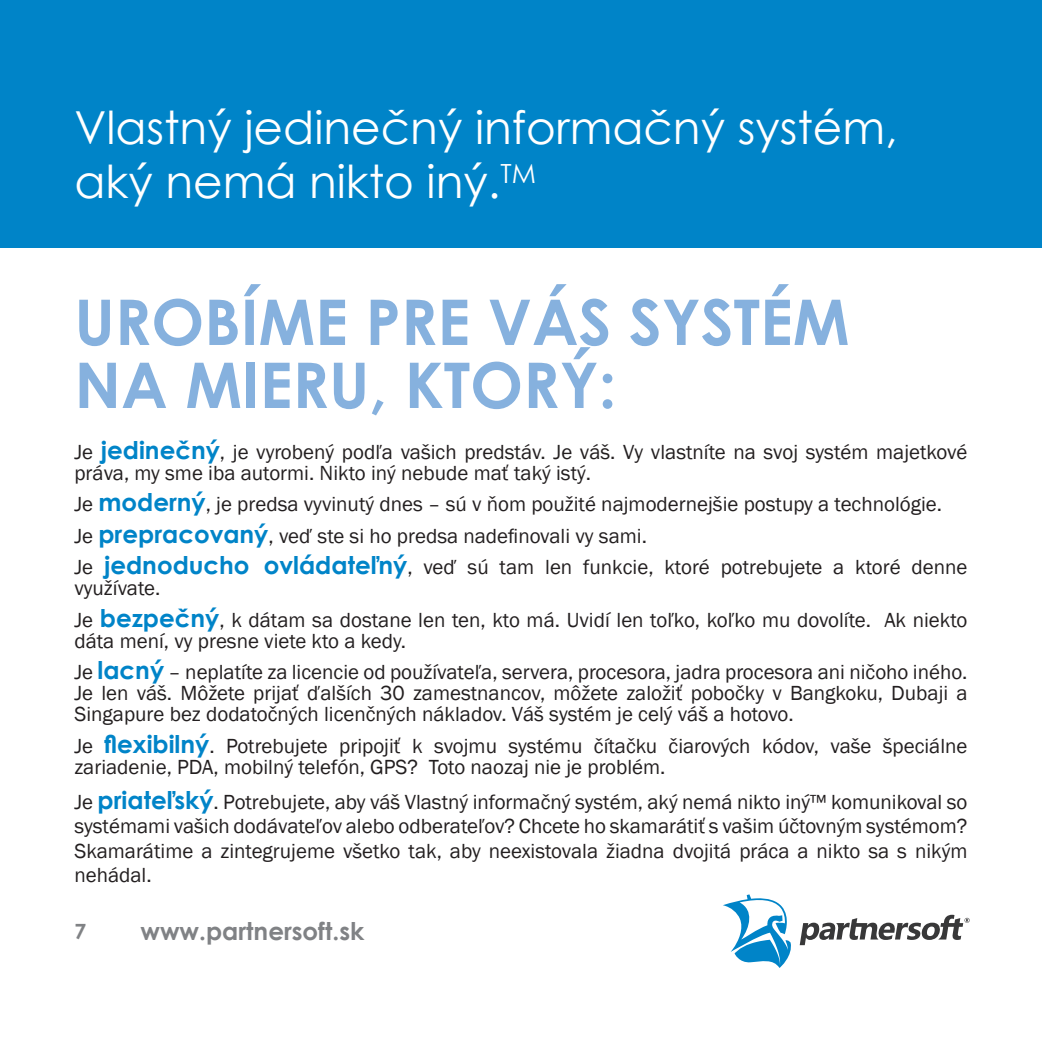
<style>
.page{position:relative;width:1042px;height:1042px;background:#fff}
.page>*{position:absolute;margin:0;border:0;box-sizing:border-box;transform-origin:0 0}
.Podnadpis_modrý{font:700 63px/63px "Century Gothic";color:#86b1de}
.Nadpis_kapitoly{font:45.5px "Century Gothic";color:#fff}
.t1{font:700 24.5px "Century Gothic";color:#808285}
.Normálny_odstavec{font:21px/21px "Franklin Gothic";color:#231f20}
.t2{font:700 21px "Century Gothic";color:#808285}
.s1{font-family:"Century Gothic";font-weight:700;font-size:24.5px;color:#0084c8}
</style>
<div class="page">
<svg style="left:800px;top:915px;width:169px;height:30px"></svg>
<svg style="left:723px;top:894px;width:68px;height:74px"></svg>
<div style="left:0;top:0;width:1042px;height:248px;background:#0084c8"></div>
<p class="Nadpis_kapitoly" style="left:74px;top:96px;width:825px">Vlastný jedinečný informačný systém,</p>
<p class="Nadpis_kapitoly" style="left:74px;top:150px;width:463px">aký nemá nikto iný.<sup>TM</sup></p>
<p class="Podnadpis_modrý" style="left:74px;top:288px;width:773px">UROBÍME PRE VÁS Systém nam</p>
<p class="Podnadpis_modrý" style="left:242px;top:351px;width:376px">ieru, ktorý:</p>
<p class="Normálny_odstavec" style="left:74px;top:442px;width:894px">Je <span class="s1">jedinečný</span>, je vyrobený podľa vašich predstáv. Je váš. Vy vlastníte na svoj systém majetkové práva, my sme iba autormi. N ikto iný nebude mať taký istý.</p>
<p class="Normálny_odstavec" style="left:74px;top:494px;width:869px">Je <span class="s1">moderný</span>, je predsa vyvinutý dnes – sú v ňom použité najmodernejšie postupy a technológie.</p>
<p class="Normálny_odstavec" style="left:74px;top:526px;width:574px">Je <span class="s1">prepracovaný</span>, veď ste si ho predsa nadefinovali vy sami.</p>
<p class="Normálny_odstavec" style="left:74px;top:557px;width:894px">Je <span class="s1">jednoducho ovládateľný</span>, veď sú tam len funkcie, ktoré potrebujete a ktoré denne využívate.</p>
<p class="Normálny_odstavec" style="left:74px;top:610px;width:894px">Je <span class="s1">bezpečný</span>, k dátam sa dostane len ten, kto má. Uvidí len toľko, koľko mu dovolíte. Ak niekto dáta mení, vy presne viete kto a kedy.</p>
<p class="Normálny_odstavec" style="left:74px;top:662px;width:894px;text-align:justify">Je <span class="s1">lacný</span> – neplatíte za licencie od používateľa, servera, procesora, jadra procesora ani ničoho iného.<br>Je len váš. M ôžete prijať ďalších 30 zamestnancov, môžete založiť pobočky v Bangkoku, Dubaji a Singapure bez dodatočných licenčných nákladov. Váš systém je celý váš a hotovo.</p>
<p class="Normálny_odstavec" style="left:74px;top:736px;width:894px">Je <span class="s1">flexibilný</span>. Potrebujete pripojiť k svojmu systému čítačku čiarových kódov, vaše špeciálne zariadenie, PDA, mobilný telefón, GPS? Toto naozaj nie je problém.</p>
<p class="Normálny_odstavec" style="left:74px;top:790px;width:894px;line-height:24.5px;text-align:justify">Je <span class="s1">priateľský</span>. Potrebujete, aby váš Vlastný informačný systém, aký nemá nikto iný™ komunikoval so systémami vašich dodávateľov alebo odberateľov? Chcete ho skamarátiť s vašim účtovným systémom?<br>Skamarátime a zintegrujeme všetko tak, aby neexistovala žiadna dvojitá práca a nikto sa s nikým nehádal.</p>
<p class="t2" style="left:74px;top:915px;width:13px">7</p>
<p class="t1" style="left:140px;top:912px;width:226px">www.partnersoft.sk</p>
</div>
